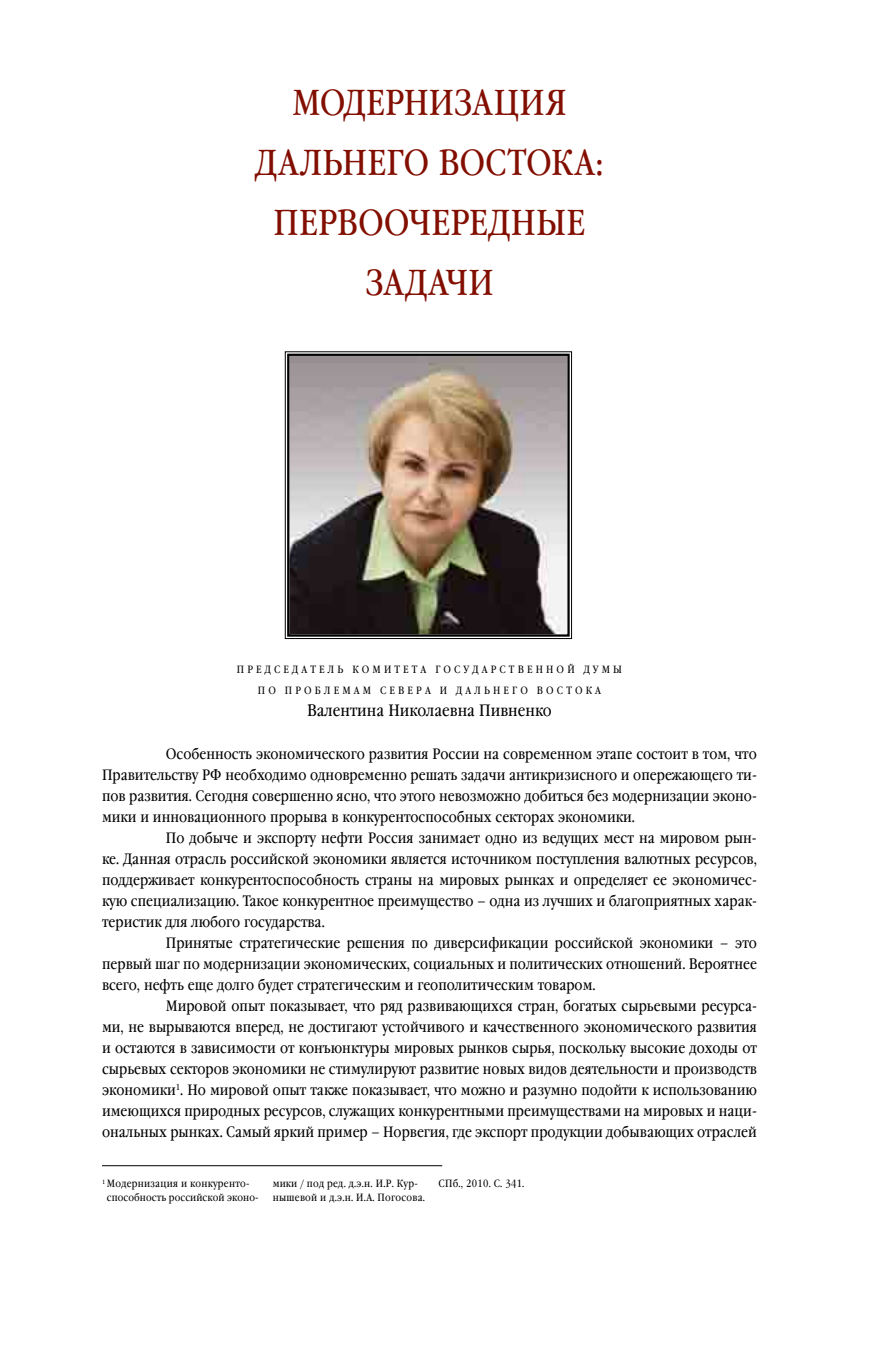
<style>
.page{position:relative;width:893px;height:1361px;background:#fff}
.page>*{position:absolute;margin:0;border:0;box-sizing:border-box;transform-origin:0 0}
.t1{font:36px/60px "Garamond Book Narrow C";letter-spacing:.1em;color:#820e00;text-align:center}
.t2{font:16.5px "Garamond Book Narrow C";color:#000}
.t3{font:15px "Garamond Book Narrow C";color:#000}
.t4{font:10.5px/13.5px "Garamond Book Narrow C";letter-spacing:.025em;color:#000}
</style>
<div class="page">
<hr style="left:102px;top:1165px;width:340px;height:1px;background:#000">
<img style="left:285px;top:351px;width:287px;height:288px">
<div style="left:287px;top:354px;width:283px;height:283px;border:2px solid #000"></div>
<h1 class="t1" style="left:256px;top:74px;width:109px">Модернизация<br>Дальнего</h1>
<h1 class="t1" style="left:438px;top:134px;width:45px">Востока</h1>
<h1 class="t1" style="left:596px;top:134px;width:9px">:</h1>
<h1 class="t1" style="left:274px;top:194px;width:24px">первоо</h1>
<h1 class="t1" style="left:409px;top:194px;width:46px">чередные</h1>
<h1 class="t1" style="left:365px;top:254px;width:22px">зада</h1>
<h1 class="t1" style="left:446px;top:254px;width:45px">чи</h1>
<p class="t4" style="left:237px;top:662px;width:21px">П редседате</p>
<p class="t4" style="left:328px;top:662px;width:45px">ль Комитета</p>
<p class="t4" style="left:435px;top:662px;width:19px">Г осударственной</p>
<p class="t4" style="left:584px;top:662px;width:20px">Д умы</p>
<p class="t4" style="left:258px;top:683px;width:10px">по</p>
<p class="t4" style="left:285px;top:683px;width:10px">проб</p>
<p class="t4" style="left:324px;top:683px;width:20px">л емам</p>
<p class="t4" style="left:380px;top:683px;width:19px">С евера</p>
<p class="t4" style="left:440px;top:683px;width:63px">и Дальнего</p>
<p class="t4" style="left:537px;top:683px;width:20px">В остока</p>
<p class="t2" style="left:307px;top:701px;width:246px">Валентина Николаевна Пивненко</p>
<p class="t3" style="left:166px;top:746px;width:593px">Особенность экономического развития России на современном этапе состоит в том, что</p>
<p class="t3" style="left:102px;top:767px;width:656px">Правительству РФ необходимо одновременно решать задачи антикризисного и опережающего ти-</p>
<p class="t3" style="left:102px;top:788px;width:656px">пов развития. Сегодня совершенно ясно, что этого невозможно добиться без модернизации эконо-</p>
<p class="t3" style="left:102px;top:809px;width:534px">мики и инновационного прорыва в конкурентоспособных секторах экономики.</p>
<p class="t3" style="left:166px;top:830px;width:592px">По добыче и экспорту нефти Россия занимает одно из ведущих мест на мировом рын-</p>
<p class="t3" style="left:102px;top:851px;width:656px">ке. Данная отрасль российской экономики является источником поступления валютных ресурсов,</p>
<p class="t3" style="left:102px;top:872px;width:656px">поддерживает конкурентоспособность страны на мировых рынках и определяет ее экономичес-</p>
<p class="t3" style="left:102px;top:893px;width:656px">кую специализацию. Такое конкурентное преимущество – одна из лучших и благоприятных харак-</p>
<p class="t3" style="left:102px;top:914px;width:224px">теристик для любого государства.</p>
<p class="t3" style="left:166px;top:935px;width:593px">Принятые стратегические решения по диверсификации российской экономики – это</p>
<p class="t3" style="left:102px;top:956px;width:656px">первый шаг по модернизации экономических, социальных и политических отношений. Вероятнее</p>
<p class="t3" style="left:102px;top:977px;width:495px">всего, нефть еще долго будет стратегическим и геополитическим товаром.</p>
<p class="t3" style="left:166px;top:998px;width:593px">Мировой опыт показывает, что ряд развивающихся стран, богатых сырьевыми ресурса-</p>
<p class="t3" style="left:102px;top:1019px;width:656px">ми, не вырываются вперед, не достигают устойчивого и качественного экономического развития</p>
<p class="t3" style="left:102px;top:1040px;width:656px">и остаются в зависимости от конъюнктуры мировых рынков сырья, поскольку высокие доходы от</p>
<p class="t3" style="left:102px;top:1061px;width:656px">сырьевых секторов экономики не стимулируют развитие новых видов деятельности и производств</p>
<p class="t3" style="left:102px;top:1082px;width:656px">экономики<sup>1</sup>. Но мировой опыт также показывает, что можно и разумно подойти к использованию</p>
<p class="t3" style="left:102px;top:1103px;width:656px">имеющихся природных ресурсов, служащих конкурентными преимуществами на мировых и наци-</p>
<p class="t3" style="left:102px;top:1124px;width:656px">ональных рынках. Самый яркий пример – Норвегия, где экспорт продукции добывающих отраслей</p>
<p class="t4" style="left:107px;top:1177px;width:153px;text-indent:-5px"><sup>1</sup> Модернизация и конкуренто&shy;способность российской эконо-</p>
<p class="t4" style="left:273px;top:1177px;width:154px">мики / под ред. д.э.н. И.Р. Кур&shy;нышевой и д.э.н. И.А. Погосова.</p>
<p class="t4" style="left:439px;top:1177px;width:87px">СПб., 2010. С. 341.</p>
</div>
